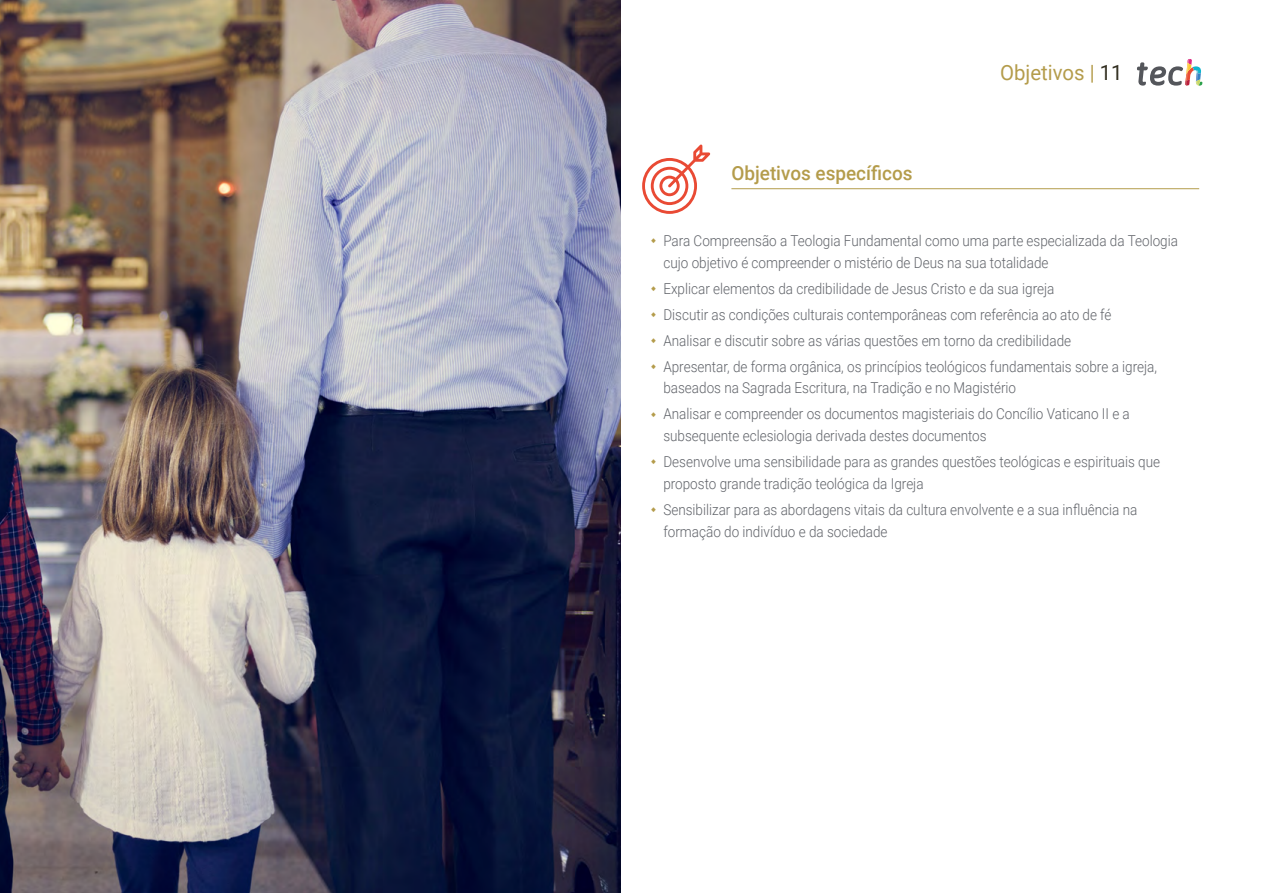
<style>
.page{position:relative;width:1263px;height:893px;background:#fff}
.page>*{position:absolute;margin:0;border:0;box-sizing:border-box;transform-origin:0 0}
.t1{font:21px "Roboto";color:#b49c4b}
.t2{font:500 19.5px "Roboto";color:#b49c4b}
.t3{font:300 15px/26px "Roboto";color:#61646a;scale:.9 1}
.s1{color:#312e20}
</style>
<div class="page">
<hr style="left:731px;top:188px;width:468px;height:1px;background:#b49c4b">
<svg style="left:642px;top:144px;width:68px;height:70px"></svg>
<img style="left:0;top:0;width:621px;height:893px">
<svg style="left:1137px;top:59px;width:65px;height:27px"></svg>
<h2 class="t2" style="left:731px;top:160px;width:183px">Objetivos específicos</h2>
<h1 class="t1" style="left:1000px;top:57px;width:124px">Objetivos | <span class="s1">11</span></h1>
<p class="t3" style="left:663px;top:229px;width:573px;line-height:21.8px">Para Compreensão a Teologia Fundamental como uma parte especializada da Teologia cujo objetivo é compreender o mistério de Deus na sua totalidade</p>
<p class="t3" style="left:663px;top:275px;width:550px">Explicar elementos da credibilidade de Jesus Cristo e da sua igreja<br>Discutir as condições culturais contemporâneas com referência ao ato de fé Analisar e discutir sobre as várias questões em torno da credibilidade<br>Apresentar, de forma orgânica, os princípios teológicos fundamentais sobre a igreja,</p>
<p class="t3" style="left:663px;top:374px;width:520px">baseados na Sagrada Escritura, na Tradição e no Magistério<br>Analisar e compreender os documentos magisteriais do Concílio Vaticano II e a</p>
<p class="t3" style="left:663px;top:422px;width:553px">subsequente eclesiologia derivada destes documentos<br>Desenvolve uma sensibilidade para as grandes questões teológicas e espirituais que</p>
<p class="t3" style="left:663px;top:470px;width:528px">proposto grande tradição teológica da Igreja<br>Sensibilizar para as abordagens vitais da cultura envolvente e a sua influência na</p>
<p class="t3" style="left:663px;top:518px;width:251px">formação do indivíduo e da sociedade</p>
</div>
